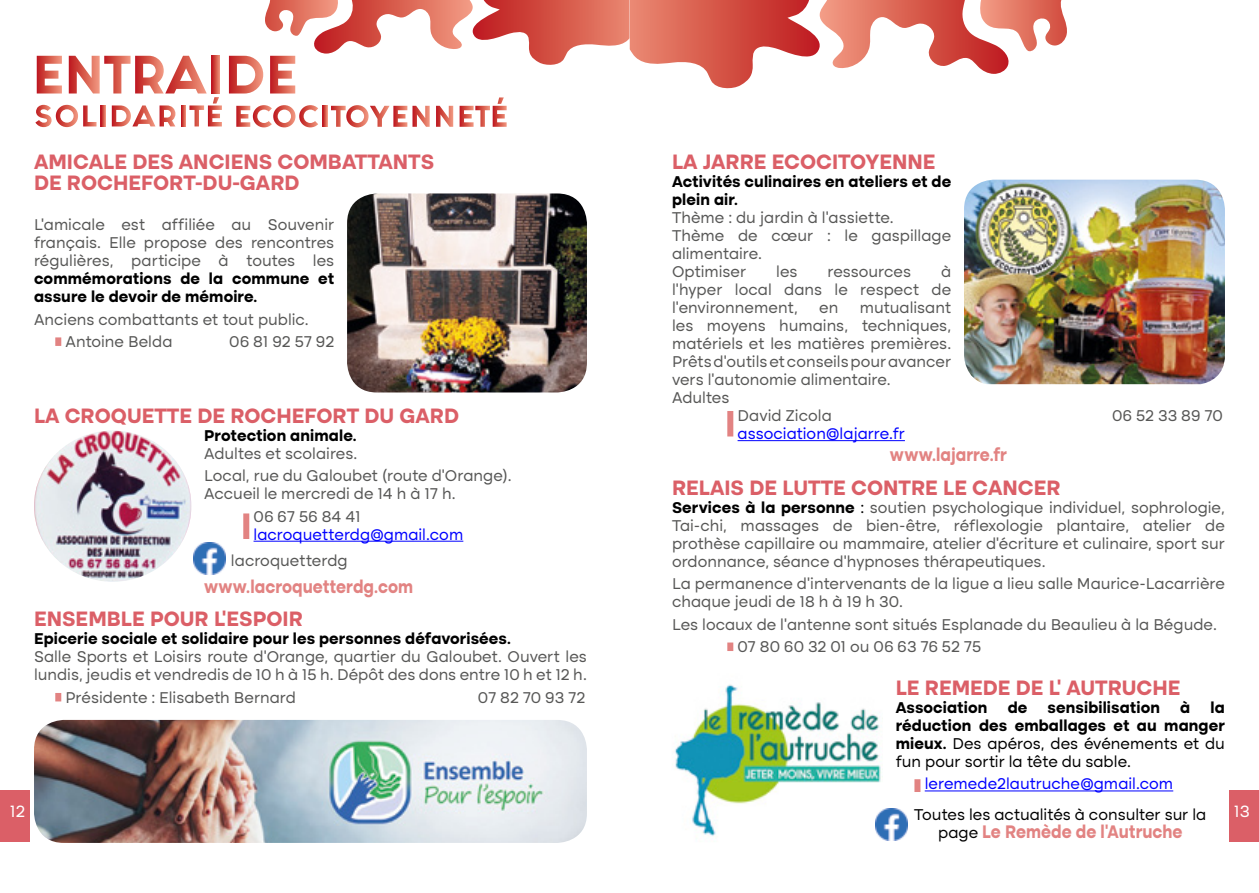
<style>
.page{position:relative;width:1259px;height:893px;background:#fff}
.page>*{position:absolute;margin:0;border:0;box-sizing:border-box;transform-origin:0 0}
.t1{font:700 21px/21px "Altone Trial";color:#db5f67}
.t2{font:700 18.3px "Altone Trial";color:#e28382;scale:.9 1}
.t3{font:16.5px "Altone Trial";color:#fff}
.t4{font:15.75px/18px "Altone Trial";color:#575756}
.t5{font:700 15.75px/18px "Altone Trial";letter-spacing:.005em;color:#000}
.t6{font:15.75px/18px "Altone Trial";color:#000;text-align:justify}
.t7{font:15.75px "Altone Trial";color:#00f}
.s1{font-weight:700;color:#000}
.s2{color:#000}
.s3{font-weight:700}
.s4{font-weight:400;font-size:15.75px;color:#000}
</style>
<div class="page">
<div style="left:1229px;top:791px;width:30px;height:51px;background:#db5f67"></div>
<div style="left:0;top:791px;width:30px;height:51px;background:#db5f67"></div>
<svg style="left:35px;top:56px;width:187px;height:71px"></svg>
<hr style="left:253px;top:541px;width:210px;height:1px;background:#00f">
<hr style="left:737px;top:440px;width:168px;height:1px;background:#00f">
<hr style="left:924px;top:790px;width:249px;height:1px;background:#00f">
<svg style="left:229px;top:0;width:838px;height:127px"></svg>
<img style="left:34px;top:720px;width:553px;height:123px">
<img style="left:675px;top:684px;width:208px;height:152px">
<img style="left:347px;top:193px;width:240px;height:199px">
<img style="left:964px;top:180px;width:261px;height:204px">
<img style="left:34px;top:431px;width:157px;height:151px">
<div style="left:55px;top:337px;width:6px;height:9px;background:#e28382"></div>
<div style="left:55px;top:693px;width:6px;height:8px;background:#e28382"></div>
<div style="left:243px;top:513px;width:6px;height:26px;background:#e28382"></div>
<div style="left:727px;top:411px;width:6px;height:25px;background:#e28382"></div>
<div style="left:727px;top:642px;width:6px;height:9px;background:#e28382"></div>
<div style="left:914px;top:779px;width:6px;height:13px;background:#e28382"></div>
<img style="left:193px;top:542px;width:32px;height:32px">
<img style="left:875px;top:809px;width:32px;height:32px">
<h1 class="t1" style="left:34px;top:152px;width:402px">AMICALE DES ANCIENS COMBATTANTS<br>DE ROCHEFORT-DU-GARD</h1>
<p class="t4" style="left:34px;top:217px;width:302px;text-align:justify">L’amicale est affiliée au Souvenir français. Elle propose des rencontres régulières, participe à toutes les</p>
<p class="t5" style="left:34px;top:271px;width:302px">commémorations de la commune et assure le devoir de mémoire.</p>
<p class="t4" style="left:66px;top:309px;width:245px;line-height:22.2px;text-indent:-32px">Anciens combattants et tout public.<br>Antoine Belda</p>
<h1 class="t1" style="left:672px;top:152px;width:265px">LA JARRE ECOCITOYENNE</h1>
<p class="t5" style="left:672px;top:173px;width:281px">Activités culinaires en ateliers et de plein air.</p>
<p class="t4" style="left:672px;top:210px;width:281px">Thème : du jardin à l’assiette.<br>Thème de cœur : le gaspillage alimentaire.<br>Optimiser</p>
<p class="t4" style="left:672px;top:264px;width:281px;text-align:justify;text-indent:269px">à l’hyper local dans le respect de l’environnement,</p>
<p class="t4" style="left:776px;top:264px;width:23px">les</p>
<p class="t4" style="left:827px;top:264px;width:85px">ressources</p>
<p class="t4" style="left:819px;top:300px;width:21px">en</p>
<p class="t4" style="left:860px;top:300px;width:93px">mutualisant</p>
<p class="t4" style="left:672px;top:318px;width:281px">les moyens humains, techniques,</p>
<p class="t4" style="left:672px;top:336px;width:281px">matériels et les matières premières.</p>
<p class="t4" style="left:672px;top:354px;width:281px">Prêts d’outils et conseils pour avancer</p>
<p class="t4" style="left:672px;top:372px;width:220px">vers l’autonomie alimentaire.</p>
<p class="t4" style="left:672px;top:390px;width:59px">Adultes</p>
<p class="t4" style="left:737px;top:408px;width:96px">David Zicola</p>
<p class="t4" style="left:1112px;top:408px;width:112px">06 52 33 89 70</p>
<p class="t7" style="left:737px;top:427px;width:169px">association@lajarre.fr</p>
<p class="t2" style="left:890px;top:447px;width:131px">www.lajarre.fr</p>
<h1 class="t1" style="left:672px;top:478px;width:390px">RELAIS DE LUTTE CONTRE LE CANCER</h1>
<p class="t4" style="left:672px;top:500px;width:554px;text-align:justify"><span class="s1">Services à la personne</span> <span class="s2">:</span> soutien psychologique individuel, sophrologie, Tai-chi, massages de bien-être, réflexologie plantaire, atelier de prothèse capillaire ou mammaire, atelier d’écriture et culinaire, sport sur ordonnance, séance d’hypnoses thérapeutiques.</p>
<p class="t4" style="left:672px;top:576px;width:554px">La permanence d’intervenants de la ligue a lieu salle Maurice-Lacarrière chaque jeudi de 18 h à 19 h 30.</p>
<p class="t4" style="left:737px;top:614px;width:481px;line-height:22.2px;text-indent:-66px">Les locaux de l’antenne sont situés Esplanade du Beaulieu à la Bégude.<br>07 80 60 32 01 ou 06 63 76 52 75</p>
<h1 class="t1" style="left:895px;top:678px;width:286px">LE REMEDE DE L’ AUTRUCHE</h1>
<p class="t5" style="left:895px;top:700px;width:93px">Association</p>
<p class="t5" style="left:1007px;top:700px;width:21px">de</p>
<p class="t5" style="left:1047px;top:700px;width:114px">sensibilisation</p>
<p class="t5" style="left:1180px;top:700px;width:12px">à</p>
<p class="t4" style="left:229px;top:333px;width:107px">06 81 92 57 92</p>
<h1 class="t1" style="left:34px;top:407px;width:427px">LA CROQUETTE DE ROCHEFORT DU GARD</h1>
<p class="t5" style="left:204px;top:428px;width:154px">Protection animale.</p>
<p class="t4" style="left:204px;top:444px;width:309px;line-height:22.2px">Adultes et scolaires.<br>Local, rue du Galoubet (route d’Orange).</p>
<p class="t4" style="left:253px;top:484px;width:204px;line-height:22.2px;text-indent:-49px">Accueil le mercredi de 14 h à 17 h.<br>06 67 56 84 41</p>
<p class="t7" style="left:253px;top:527px;width:211px">lacroquetterdg@gmail.com</p>
<p class="t4" style="left:231px;top:553px;width:118px">lacroquetterdg</p>
<p class="t2" style="left:204px;top:578px;width:234px">www.lacroquetterdg.com</p>
<h1 class="t1" style="left:34px;top:610px;width:270px">ENSEMBLE POUR L’ESPOIR</h1>
<p class="t5" style="left:34px;top:631px;width:478px">Epicerie sociale et solidaire pour les personnes défavorisées.</p>
<p class="t4" style="left:34px;top:649px;width:554px">Salle Sports et Loisirs route d’Orange, quartier du Galoubet. Ouvert les lundis, jeudis et vendredis de 10 h à 15 h. Dépôt des dons entre 10 h et 12 h.</p>
<p class="t4" style="left:66px;top:689px;width:232px">Présidente : Elisabeth Bernard</p>
<p class="t4" style="left:478px;top:689px;width:109px">07 82 70 93 72</p>
<p class="t6" style="left:895px;top:700px;width:331px;text-indent:315px"><span class="s3">la réduction des emballages et au manger mieux.</span> Des apéros, des événements et du fun pour sortir la tête du sable.</p>
<p class="t7" style="left:924px;top:777px;width:250px">leremede2lautruche@gmail.com</p>
<p class="t6" style="left:914px;top:807px;width:294px">Toutes les actualités à consulter sur la</p>
<p class="t2" style="left:938px;top:824px;width:273px"><span class="s4">page</span> Le Remède de l’Autruche</p>
<p class="t3" style="left:10px;top:804px;width:17px">12</p>
<p class="t3" style="left:1234px;top:804px;width:17px">13</p>
</div>
